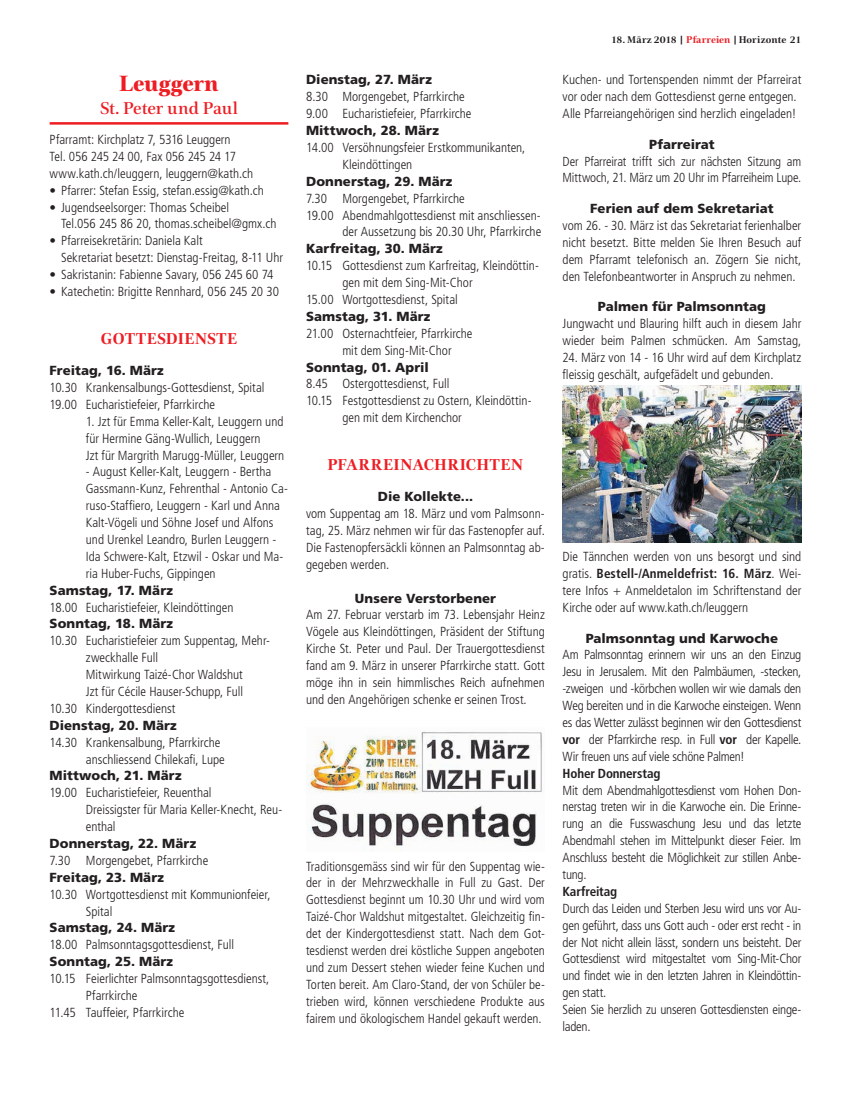
<style>
.page{position:relative;width:851px;height:1099px;background:#fff}
.page>*{position:absolute;margin:0;border:0;box-sizing:border-box;transform-origin:0 0}
.t1{font:800 22.5px "Civita";letter-spacing:-.005em;color:#ee1d23}
.t2{font:500 17.5px "Civita";letter-spacing:-.005em;color:#ee1d23}
.t3{font:700 16.12px "Civita";letter-spacing:.015em;color:#ee1d23}
.t4{font:300 condensed 13.12px/16.9px "Frutiger LT Std";color:#231f20}
.t5{font:900 13.12px "Frutiger LT Std";letter-spacing:.005em;color:#231f20}
.t6{font:300 condensed 13.12px/16.9px "Frutiger LT Std";letter-spacing:-.02em;color:#231f20}
.t7{font:700 condensed 13.12px "Frutiger LT Std";letter-spacing:-.015em;color:#231f20}
.t8{font:700 10px "Civita";letter-spacing:.005em;color:#231f20}
.s1{color:#ee1d23}
.s2{font-weight:700}
</style>
<div class="page">
<hr style="left:50px;top:122px;width:238px;height:3px;background:#ee1d23">
<img style="left:306px;top:732px;width:236px;height:118px">
<img style="left:562px;top:385px;width:239px;height:157px">
<h1 class="t1" style="left:119px;top:68px;width:101px">Leuggern</h1>
<h2 class="t2" style="left:100px;top:96px;width:139px">St. Peter und Paul</h2>
<p class="t4" style="left:50px;top:131px;width:205px">Pfarramt: Kirchplatz 7, 5316 Leuggern<br>Tel. 056 245 24 00, Fax 056 245 24 17 www.kath.ch/leuggern, leuggern@kath.ch</p>
<p class="t4" style="left:50px;top:182px;width:216px">• Pfarrer: Stefan Essig, stefan.essig@kath.ch</p>
<p class="t4" style="left:61px;top:199px;width:217px;text-indent:-11px">• Jugendseelsorger: Thomas Scheibel<br>Tel.056 245 86 20, thomas.scheibel@gmx.ch</p>
<p class="t4" style="left:61px;top:232px;width:223px;text-indent:-11px">• Pfarreisekretärin: Daniela Kalt<br>Sekretariat besetzt: Dienstag-Freitag, 8-11 Uhr</p>
<p class="t4" style="left:50px;top:266px;width:225px">• Sakristanin: Fabienne Savary, 056 245 60 74</p>
<p class="t4" style="left:50px;top:283px;width:231px">• Katechetin: Brigitte Rennhard, 056 245 20 30</p>
<p class="t3" style="left:101px;top:328px;width:138px">GOTTESDIENSTE</p>
<p class="t5" style="left:50px;top:362px;width:116px">Freitag, 16. März</p>
<p class="t4" style="left:50px;top:379px;width:216px">10.30 Krankensalbungs-Gottesdienst, Spital<br>19.00 Eucharistiefeier, Pfarrkirche</p>
<p class="t4" style="left:86px;top:413px;width:200px">1. Jzt für Emma Keller-Kalt, Leuggern und für Hermine Gäng-Wullich, Leuggern<br>Jzt für Margrith Marugg-Müller, Leuggern</p>
<p class="t4" style="left:86px;top:463px;width:203px">- August Keller-Kalt, Leuggern - Bertha Gassmann-Kunz, Fehrenthal - Antonio Ca&shy;ruso-Staffiero, Leuggern - Karl und Anna Kalt-Vögeli und Söhne Josef und Alfons und Urenkel Leandro, Burlen Leuggern - Ida Schwere-Kalt, Etzwil - Oskar und Ma&shy;ria Huber-Fuchs, Gippingen</p>
<p class="t5" style="left:50px;top:582px;width:125px">Samstag, 17. März</p>
<p class="t4" style="left:50px;top:598px;width:185px">18.00 Eucharistiefeier, Kleindöttingen</p>
<p class="t5" style="left:50px;top:616px;width:125px">Sonntag, 18. März</p>
<p class="t4" style="left:50px;top:632px;width:222px">10.30 Eucharistiefeier zum Suppentag, Mehr-</p>
<p class="t4" style="left:86px;top:649px;width:74px">zweckhalle Full</p>
<p class="t4" style="left:86px;top:666px;width:158px">Mitwirkung Taizé-Chor Waldshut</p>
<p class="t4" style="left:86px;top:683px;width:159px">Jzt für Cécile Hauser-Schupp, Full</p>
<p class="t4" style="left:50px;top:700px;width:127px">10.30 Kindergottesdienst</p>
<p class="t5" style="left:50px;top:717px;width:129px">Dienstag, 20. März</p>
<p class="t4" style="left:86px;top:734px;width:140px;text-indent:-36px">14.30 Krankensalbung, Pfarrkirche anschliessend Chilekafi, Lupe</p>
<p class="t5" style="left:50px;top:768px;width:133px">Mittwoch, 21. März</p>
<p class="t4" style="left:86px;top:784px;width:198px;text-indent:-36px">19.00 Eucharistiefeier, Reuenthal<br>Dreissigster für Maria Keller-Knecht, Reu&shy;enthal</p>
<p class="t5" style="left:50px;top:835px;width:148px">Donnerstag, 22. März</p>
<p class="t4" style="left:50px;top:852px;width:160px">7.30 Morgengebet, Pfarrkirche</p>
<p class="t5" style="left:50px;top:869px;width:116px">Freitag, 23. März</p>
<p class="t4" style="left:86px;top:885px;width:186px;text-indent:-36px">10.30 Wortgottesdienst mit Kommunionfeier,<br>Spital</p>
<p class="t5" style="left:50px;top:919px;width:127px">Samstag, 24. März</p>
<p class="t4" style="left:50px;top:936px;width:186px">18.00 Palmsonntagsgottesdienst, Full</p>
<p class="t5" style="left:50px;top:953px;width:125px">Sonntag, 25. März</p>
<p class="t4" style="left:50px;top:970px;width:221px">10.15 Feierlichter Palmsonntagsgottesdienst,</p>
<p class="t4" style="left:86px;top:987px;width:53px">Pfarrkirche</p>
<p class="t4" style="left:50px;top:1004px;width:136px">11.45 Tauffeier, Pfarrkirche</p>
<p class="t5" style="left:306px;top:72px;width:127px">Dienstag, 27. März</p>
<p class="t4" style="left:306px;top:88px;width:167px">8.30 Morgengebet, Pfarrkirche<br>9.00 Eucharistiefeier, Pfarrkirche</p>
<p class="t5" style="left:306px;top:123px;width:134px">Mittwoch, 28. März</p>
<p class="t4" style="left:342px;top:139px;width:184px;text-indent:-36px">14.00 Versöhnungsfeier Erstkommunikanten,<br>Kleindöttingen</p>
<p class="t5" style="left:306px;top:173px;width:148px">Donnerstag, 29. März</p>
<p class="t4" style="left:306px;top:190px;width:160px">7.30 Morgengebet, Pfarrkirche</p>
<p class="t4" style="left:306px;top:207px;width:236px">19.00 Abendmahlgottesdienst mit anschliessen-</p>
<p class="t4" style="left:342px;top:224px;width:200px">der Aussetzung bis 20.30 Uhr, Pfarrkirche</p>
<p class="t5" style="left:306px;top:241px;width:138px">Karfreitag, 30. März</p>
<p class="t4" style="left:306px;top:257px;width:234px">10.15 Gottesdienst zum Karfreitag, Kleindöttin-</p>
<p class="t4" style="left:342px;top:274px;width:132px">gen mit dem Sing-Mit-Chor</p>
<p class="t4" style="left:306px;top:291px;width:153px">15.00 Wortgottesdienst, Spital</p>
<p class="t5" style="left:306px;top:308px;width:126px">Samstag, 31. März</p>
<p class="t4" style="left:342px;top:325px;width:132px;text-indent:-36px">21.00 Osternachtfeier, Pfarrkirche mit dem Sing-Mit-Chor</p>
<p class="t5" style="left:306px;top:359px;width:124px">Sonntag, 01. April</p>
<p class="t4" style="left:306px;top:375px;width:145px">8.45 Ostergottesdienst, Full</p>
<p class="t4" style="left:306px;top:392px;width:227px">10.15 Festgottesdienst zu Ostern, Kleindöttin-</p>
<p class="t4" style="left:342px;top:409px;width:121px">gen mit dem Kirchenchor</p>
<p class="t3" style="left:327px;top:454px;width:197px">PFARREINACHRICHTEN</p>
<p class="t5" style="left:378px;top:488px;width:97px">Die Kollekte...</p>
<p class="t4" style="left:306px;top:505px;width:240px;text-align:justify">vom Suppentag am 18. März und vom Palmsonn&shy;tag, 25. März nehmen wir für das Fastenopfer auf.<br>Die Fastenopfersäckli können an Palmsonntag ab&shy;gegeben werden.</p>
<p class="t5" style="left:355px;top:590px;width:143px">Unsere Verstorbener</p>
<p class="t4" style="left:306px;top:606px;width:240px;text-align:justify">Am 27. Februar verstarb im 73. Lebensjahr Heinz Vögele aus Kleindöttingen, Präsident der Stiftung Kirche St. Peter und Paul. Der Trauergottesdienst fand am 9. März in unserer Pfarrkirche statt. Gott möge ihn in sein himmlisches Reich aufnehmen und den Angehörigen schenke er seinen Trost.</p>
<p class="t4" style="left:306px;top:857px;width:240px;text-align:justify">Traditionsgemäss sind wir für den Suppentag wie&shy;der in der Mehrzweckhalle in Full zu Gast. Der Gottesdienst beginnt um 10.30 Uhr und wird vom Taizé-Chor Waldshut mitgestaltet. Gleichzeitig fin&shy;det der Kindergottesdienst statt. Nach dem Got&shy;tesdienst werden drei köstliche Suppen angeboten und zum Dessert stehen wieder feine Kuchen und Torten bereit. Am Claro-Stand, der von Schüler be&shy;trieben wird, können verschiedene Produkte aus fairem und ökologischem Handel gekauft werden.</p>
<p class="t8" style="left:611px;top:33px;width:192px">18. März 2018 | <span class="s1">Pfarreien</span> | Horizonte 21</p>
<p class="t4" style="left:562px;top:71px;width:240px">Kuchen- und Tortenspenden nimmt der Pfarreirat vor oder nach dem Gottesdienst gerne entgegen.<br>Alle Pfarreiangehörigen sind herzlich eingeladen!</p>
<p class="t5" style="left:649px;top:136px;width:67px">Pfarreirat</p>
<p class="t4" style="left:562px;top:153px;width:240px">Der Pfarreirat trifft sich zur nächsten Sitzung am<br>Mittwoch, 21. März um 20 Uhr im Pfarreiheim Lupe.</p>
<p class="t5" style="left:590px;top:200px;width:185px">Ferien auf dem Sekretariat</p>
<p class="t4" style="left:562px;top:217px;width:240px;text-align:justify">vom 26. - 30. März ist das Sekretariat ferienhalber nicht besetzt. Bitte melden Sie Ihren Besuch auf dem Pfarramt telefonisch an. Zögern Sie nicht, den Telefonbeantworter in Anspruch zu nehmen.</p>
<p class="t5" style="left:598px;top:299px;width:169px">Palmen für Palmsonntag</p>
<p class="t4" style="left:562px;top:315px;width:240px">Jungwacht und Blauring hilft auch in diesem Jahr wieder beim Palmen schmücken. Am Samstag,</p>
<p class="t4" style="left:562px;top:349px;width:240px">24. März von 14 - 16 Uhr wird auf dem Kirchplatz fleissig geschält, aufgefädelt und gebunden.</p>
<p class="t4" style="left:562px;top:548px;width:240px;text-align:justify">Die Tännchen werden von uns besorgt und sind gratis. <span class="s2">Bestell-/Anmeldefrist: 16. März</span>. Wei&shy;tere Infos + Anmeldetalon im Schriftenstand der Kirche oder auf www.kath.ch/leuggern</p>
<p class="t5" style="left:585px;top:630px;width:194px">Palmsonntag und Karwoche</p>
<p class="t4" style="left:562px;top:646px;width:240px;text-align:justify">Am Palmsonntag erinnern wir uns an den Einzug Jesu in Jerusalem. Mit den Palmbäumen, -stecken, -zweigen und -körbchen wollen wir wie damals den Weg bereiten und in die Karwoche einsteigen. Wenn es das Wetter zulässt beginnen wir den Gottesdienst <span class="s2">vor</span> der Pfarrkirche resp. in Full <span class="s2">vor</span> der Kapelle.<br>Wir freuen uns auf viele schöne Palmen!</p>
<p class="t7" style="left:562px;top:765px;width:99px">Hoher Donnerstag</p>
<p class="t4" style="left:562px;top:781px;width:240px;text-align:justify">Mit dem Abendmahlgottesdienst vom Hohen Don&shy;nerstag treten wir in die Karwoche ein. Die Erinne&shy;rung an die Fusswaschung Jesu und das letzte Abendmahl stehen im Mittelpunkt dieser Feier. Im Anschluss besteht die Möglichkeit zur stillen Anbe&shy;tung.</p>
<p class="t7" style="left:562px;top:883px;width:56px">Karfreitag</p>
<p class="t6" style="left:562px;top:900px;width:240px">Durch das Leiden und Sterben Jesu wird uns vor Au&shy;gen geführt, dass uns Gott auch - oder erst recht - in der Not nicht allein lässt, sondern uns beisteht. Der Gottesdienst wird mitgestaltet vom Sing-Mit-Chor und findet wie in den letzten Jahren in Kleindöttin&shy;gen statt.<br>Seien Sie herzlich zu unseren Gottesdiensten einge&shy;laden.</p>
</div>
